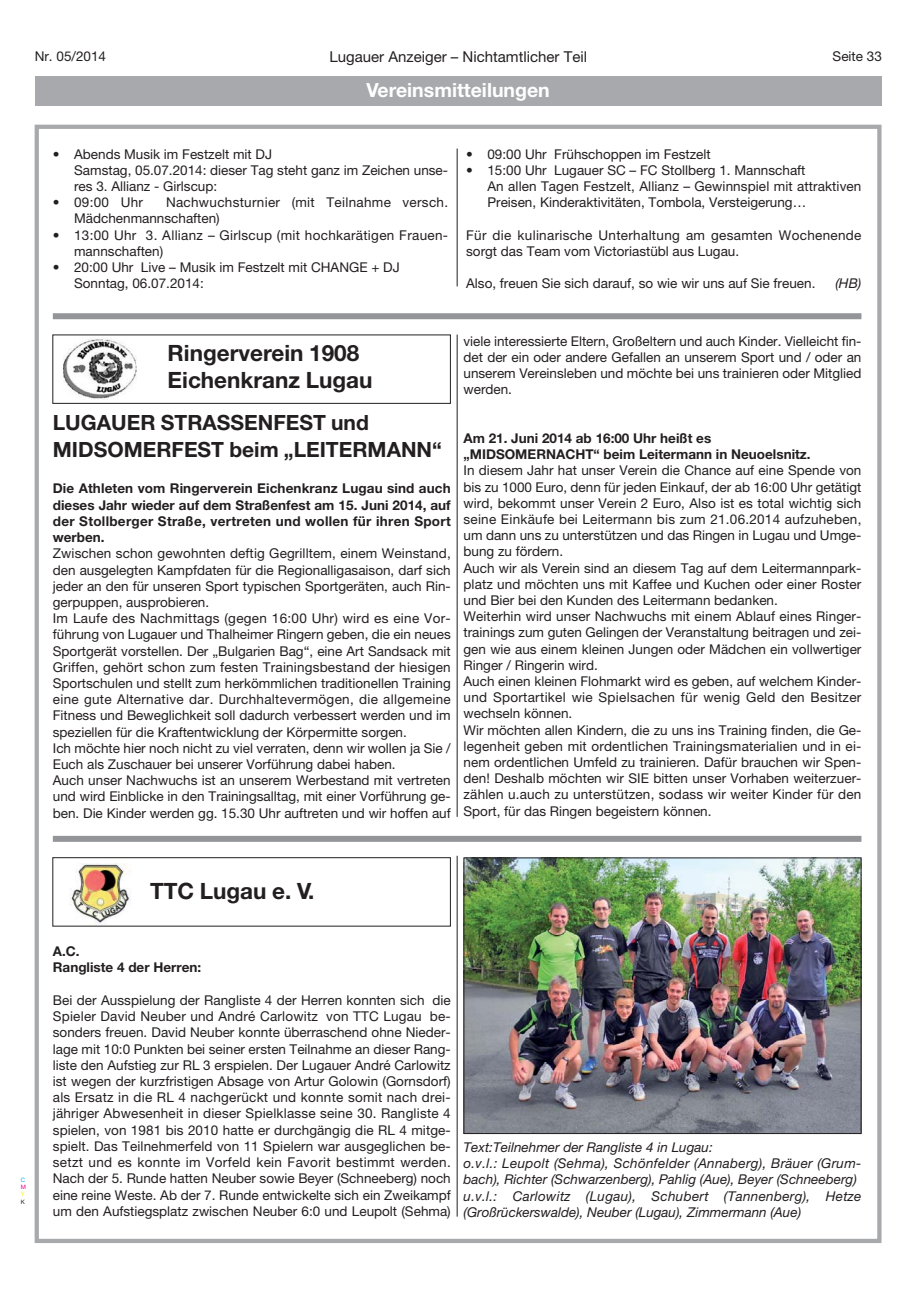
<style>
.page{position:relative;width:915px;height:1297px;background:#fff}
.page>*{position:absolute;margin:0;border:0;box-sizing:border-box;transform-origin:0 0}
.t1{font:700 22.5px/27px "Helvetica Neue";color:#231f20}
.t2{font:700 21px/26.2px "Helvetica Neue";color:#231f20}
.t3{font:700 19.5px "Helvetica Neue";color:#fff}
.t4{font:15px "Helvetica Neue";color:#231f20}
.t5{font:13.5px/16.2px "Helvetica Neue";color:#231f20}
.t6{font:700 13.5px/16.2px "Helvetica Neue";color:#231f20}
.t7{font:italic 13.5px/16.2px "Helvetica Neue";color:#231f20}
.t8{font:13.5px/16.2px "Helvetica Neue";letter-spacing:.02em;color:#231f20}
.t9{font:6px "Helvetica Neue";color:#00adef}
.t10{font:6px "Helvetica Neue";color:#ec008c}
.t11{font:6px "Helvetica Neue";color:#fff200}
.t12{font:6px "Helvetica Neue";color:#231f20}
</style>
<div class="page">
<div style="left:35px;top:76px;width:846px;height:30px;background:#a7a9ac"></div>
<div style="left:35px;top:125px;width:846px;height:1118px;border:4px solid #a7a9ac"></div>
<hr style="left:456px;top:148px;width:1px;height:138px;background:#231f20">
<div style="left:53px;top:313px;width:808px;height:6px;background:#939598"></div>
<div style="left:52px;top:335px;width:398px;height:69px;border:1px solid #231f20"></div>
<img style="left:63px;top:338px;width:74px;height:61px">
<hr style="left:456px;top:335px;width:1px;height:482px;background:#231f20">
<div style="left:52px;top:857px;width:398px;height:69px;border:1px solid #231f20"></div>
<img style="left:69px;top:863px;width:62px;height:62px">
<div style="left:53px;top:836px;width:808px;height:6px;background:#939598"></div>
<img style="left:465px;top:859px;width:394px;height:273px">
<div style="left:463px;top:857px;width:398px;height:277px;border:1px solid #231f20"></div>
<hr style="left:456px;top:856px;width:1px;height:360px;background:#231f20">
<p class="t5" style="left:35px;top:49px;width:73px">Nr. 05/2014</p>
<p class="t4" style="left:329px;top:51px;width:259px">Lugauer Anzeiger – Nichtamtlicher Teil</p>
<p class="t5" style="left:832px;top:49px;width:51px">Seite 33</p>
<h3 class="t3" style="left:366px;top:83px;width:185px">Vereinsmitteilungen</h3>
<p class="t5" style="left:74px;top:147px;width:375px;text-indent:-21px">• Abends Musik im Festzelt mit DJ<br>Samstag, 05.07.2014: dieser Tag steht ganz im Zeichen unse&shy;res 3. Allianz - Girlscup:</p>
<p class="t5" style="left:53px;top:196px;width:92px">• 09:00 Uhr</p>
<p class="t8" style="left:74px;top:196px;width:375px;text-indent:92px">Nachwuchsturnier (mit Teilnahme versch.<br>Mädchenmannschaften)</p>
<p class="t8" style="left:74px;top:228px;width:375px;text-indent:-21px">• 13:00 Uhr 3. Allianz – Girlscup (mit hochkarätigen Frauen&shy;mannschaften)</p>
<p class="t5" style="left:74px;top:260px;width:327px;text-indent:-21px">• 20:00 Uhr Live – Musik im Festzelt mit CHANGE + DJ<br>Sonntag, 06.07.2014:</p>
<p class="t5" style="left:466px;top:147px;width:246px">• 09:00 Uhr Frühschoppen im Festzelt</p>
<p class="t5" style="left:487px;top:163px;width:375px;text-indent:-21px">• 15:00 Uhr Lugauer SC – FC Stollberg 1. Mannschaft<br>An allen Tagen Festzelt, Allianz – Gewinnspiel mit attraktiven<br>Preisen, Kinderaktivitäten, Tombola, Versteigerung…</p>
<p class="t8" style="left:466px;top:228px;width:396px">Für die kulinarische Unterhaltung am gesamten Wochenende sorgt das Team vom Victoriastübl aus Lugau.</p>
<p class="t5" style="left:466px;top:277px;width:350px">Also, freuen Sie sich darauf, so wie wir uns auf Sie freuen.</p>
<p class="t7" style="left:835px;top:277px;width:27px">(HB)</p>
<h1 class="t1" style="left:167px;top:342px;width:206px">Ringerverein 1908<br>Eichenkranz Lugau</h1>
<h2 class="t2" style="left:53px;top:412px;width:390px">LUGAUER STRASSENFEST und<br>MIDSOMERFEST beim „LEITERMANN“</h2>
<p class="t6" style="left:53px;top:482px;width:399px;text-align:justify">Die Athleten vom Ringerverein Eichenkranz Lugau sind auch dieses Jahr wieder auf dem Straßenfest am 15. Juni 2014, auf der Stollberger Straße, vertreten und wollen für ihren Sport werben.</p>
<p class="t5" style="left:53px;top:547px;width:399px">Zwischen schon gewohnten deftig Gegrilltem, einem Weinstand, den ausgelegten Kampfdaten für die Regionalligasaison, darf sich jeder an den für unseren Sport typischen Sportgeräten, auch Rin&shy;gerpuppen, ausprobieren.<br>Im Laufe des Nachmittags (gegen 16:00 Uhr) wird es eine Vor&shy;führung von Lugauer und Thalheimer Ringern geben, die ein neues Sportgerät vorstellen. Der „Bulgarien Bag“, eine Art Sandsack mit Griffen, gehört schon zum festen Trainingsbestand der hiesigen Sportschulen und stellt zum herkömmlichen traditionellen Training eine gute Alternative dar. Durchhaltevermögen, die allgemeine Fitness und Beweglichkeit soll dadurch verbessert werden und im speziellen für die Kraftentwicklung der Körpermitte sorgen.<br>Ich möchte hier noch nicht zu viel verraten, denn wir wollen ja Sie / Euch als Zuschauer bei unserer Vorführung dabei haben.<br>Auch unser Nachwuchs ist an unserem Werbestand mit vertreten und wird Einblicke in den Trainingsalltag, mit einer Vorführung ge&shy;ben. Die Kinder werden gg. 15.30 Uhr auftreten und wir hoffen auf</p>
<p class="t5" style="left:463px;top:334px;width:399px;text-align:justify">viele interessierte Eltern, Großeltern und auch Kinder. Vielleicht fin&shy;det der ein oder andere Gefallen an unserem Sport und / oder an unserem Vereinsleben und möchte bei uns trainieren oder Mitglied werden.</p>
<p class="t6" style="left:463px;top:431px;width:348px">Am 21. Juni 2014 ab 16:00 Uhr heißt es „MIDSOMERNACHT“ beim Leitermann in Neuoelsnitz.</p>
<p class="t5" style="left:463px;top:464px;width:399px">In diesem Jahr hat unser Verein die Chance auf eine Spende von bis zu 1000 Euro, denn für jeden Einkauf, der ab 16:00 Uhr getätigt wird, bekommt unser Verein 2 Euro, Also ist es total wichtig sich seine Einkäufe bei Leitermann bis zum 21.06.2014 aufzuheben, um dann uns zu unterstützen und das Ringen in Lugau und Umge&shy;bung zu fördern.<br>Auch wir als Verein sind an diesem Tag auf dem Leitermannpark&shy;platz und möchten uns mit Kaffee und Kuchen oder einer Roster und Bier bei den Kunden des Leitermann bedanken.<br>Weiterhin wird unser Nachwuchs mit einem Ablauf eines Ringer&shy;trainings zum guten Gelingen der Veranstaltung beitragen und zei&shy;gen wie aus einem kleinen Jungen oder Mädchen ein vollwertiger Ringer / Ringerin wird.<br>Auch einen kleinen Flohmarkt wird es geben, auf welchem Kinder&shy;und Sportartikel wie Spielsachen für wenig Geld den Besitzer wechseln können.<br>Wir möchten allen Kindern, die zu uns ins Training finden, die Ge&shy;legenheit geben mit ordentlichen Trainingsmaterialien und in ei&shy;nem ordentlichen Umfeld zu trainieren. Dafür brauchen wir Spen&shy;den! Deshalb möchten wir SIE bitten unser Vorhaben weiterzuer&shy;zählen u.auch zu unterstützen, sodass wir weiter Kinder für den Sport, für das Ringen begeistern können.</p>
<p class="t9" style="left:21px;top:1178px;width:6px">C</p>
<p class="t10" style="left:21px;top:1185px;width:7px">M</p>
<p class="t11" style="left:21px;top:1192px;width:5px">Y</p>
<p class="t12" style="left:21px;top:1199px;width:6px">K</p>
<h1 class="t1" style="left:150px;top:879px;width:166px">TTC Lugau e. V.</h1>
<p class="t6" style="left:53px;top:944px;width:150px">A.C.<br>Rangliste 4 der Herren:</p>
<p class="t5" style="left:53px;top:993px;width:399px;text-align:justify">Bei der Ausspielung der Rangliste 4 der Herren konnten sich die Spieler David Neuber und André Carlowitz von TTC Lugau be&shy;sonders freuen. David Neuber konnte überraschend ohne Nieder&shy;lage mit 10:0 Punkten bei seiner ersten Teilnahme an dieser Rang&shy;liste den Aufstieg zur RL 3 erspielen. Der Lugauer André Carlowitz ist wegen der kurzfristigen Absage von Artur Golowin (Gornsdorf) als Ersatz in die RL 4 nachgerückt und konnte somit nach drei&shy;jähriger Abwesenheit in dieser Spielklasse seine 30. Rangliste 4 spielen, von 1981 bis 2010 hatte er durchgängig die RL 4 mitge&shy;spielt. Das Teilnehmerfeld von 11 Spielern war ausgeglichen be&shy;setzt und es konnte im Vorfeld kein Favorit bestimmt werden.<br>Nach der 5. Runde hatten Neuber sowie Beyer (Schneeberg) noch eine reine Weste. Ab der 7. Runde entwickelte sich ein Zweikampf um den Aufstiegsplatz zwischen Neuber 6:0 und Leupolt (Sehma)</p>
<p class="t7" style="left:463px;top:1140px;width:399px">Text:Teilnehmer der Rangliste 4 in Lugau:<br>o.v.l.: Leupolt (Sehma), Schönfelder (Annaberg), Bräuer (Grum&shy;bach), Richter (Schwarzenberg), Pahlig (Aue), Beyer (Schneeberg) u.v.l.: Carlowitz (Lugau), Schubert (Tannenberg), Hetze (Großrückerswalde), Neuber (Lugau), Zimmermann (Aue)</p>
</div>
